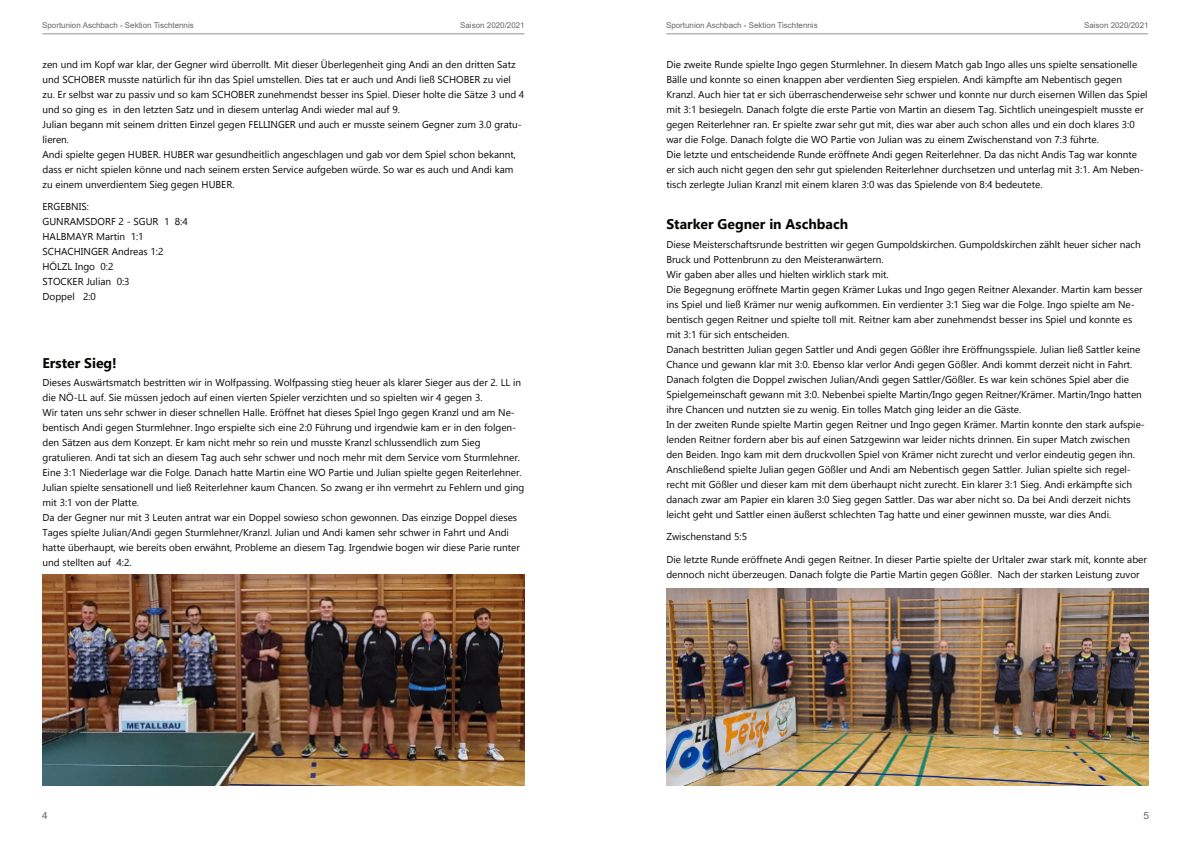
<style>
.page{position:relative;width:1191px;height:842px;background:#fff}
.page>*{position:absolute;margin:0;border:0;box-sizing:border-box;transform-origin:0 0}
.t1{font:700 14px "Gadugi";color:#080704}
.t2{font:10px/15px "Gadugi";color:#080704}
.t3{font:10px "Arial";color:#676665}
.t4{font:8px "Arial";color:#676665}
</style>
<div class="page">
<hr style="left:666px;top:34px;width:482px;height:1px;background:#929497">
<hr style="left:43px;top:34px;width:481px;height:1px;background:#929497">
<img style="left:43px;top:575px;width:481px;height:210px">
<img style="left:666px;top:588px;width:482px;height:197px">
<p class="t4" style="left:42px;top:23px;width:153px">Sportunion Aschbach - Sektion Tischtennis</p>
<p class="t4" style="left:460px;top:23px;width:66px">Saison 2020/2021</p>
<p class="t4" style="left:666px;top:23px;width:153px">Sportunion Aschbach - Sektion Tischtennis</p>
<p class="t4" style="left:1084px;top:23px;width:66px">Saison 2020/2021</p>
<p class="t2" style="left:43px;top:57px;width:483px">zen und im Kopf war klar, der Gegner wird überrollt. Mit dieser Überlegenheit ging Andi an den dritten Satz und SCHOBER musste natürlich für ihn das Spiel umstellen. Dies tat er auch und Andi ließ SCHOBER zu viel zu. Er selbst war zu passiv und so kam SCHOBER zunehmendst besser ins Spiel. Dieser holte die Sätze 3 und 4 und so ging es in den letzten Satz und in diesem unterlag Andi wieder mal auf 9.<br>Julian begann mit seinem dritten Einzel gegen FELLINGER und auch er musste seinem Gegner zum 3.0 gratu&shy;lieren.<br>Andi spielte gegen HUBER. HUBER war gesundheitlich angeschlagen und gab vor dem Spiel schon bekannt, dass er nicht spielen könne und nach seinem ersten Service aufgeben würde. So war es auch und Andi kam zu einem unverdientem Sieg gegen HUBER.</p>
<p class="t2" style="left:43px;top:200px;width:147px">ERGEBNIS:<br>GUNRAMSDORF 2 - SGUR 1 8:4<br>HALBMAYR Martin 1:1<br>SCHACHINGER Andreas 1:2<br>HÖLZL Ingo 0:2<br>STOCKER Julian 0:3<br>Doppel 2:0</p>
<p class="t2" style="left:666px;top:57px;width:483px">Die zweite Runde spielte Ingo gegen Sturmlehner. In diesem Match gab Ingo alles uns spielte sensationelle Bälle und konnte so einen knappen aber verdienten Sieg erspielen. Andi kämpfte am Nebentisch gegen Kranzl. Auch hier tat er sich überraschenderweise sehr schwer und konnte nur durch eisernen Willen das Spiel mit 3:1 besiegeln. Danach folgte die erste Partie von Martin an diesem Tag. Sichtlich uneingespielt musste er gegen Reiterlehner ran. Er spielte zwar sehr gut mit, dies war aber auch schon alles und ein doch klares 3:0 war die Folge. Danach folgte die WO Partie von Julian was zu einem Zwischenstand von 7:3 führte.<br>Die letzte und entscheidende Runde eröffnete Andi gegen Reiterlehner. Da das nicht Andis Tag war konnte er sich auch nicht gegen den sehr gut spielenden Reiterlehner durchsetzen und unterlag mit 3:1. Am Neben&shy;tisch zerlegte Julian Kranzl mit einem klaren 3:0 was das Spielende von 8:4 bedeutete.</p>
<h1 class="t1" style="left:666px;top:219px;width:183px">Starker Gegner in Aschbach</h1>
<p class="t2" style="left:666px;top:237px;width:480px">Diese Meisterschaftsrunde bestritten wir gegen Gumpoldskirchen. Gumpoldskirchen zählt heuer sicher nach Bruck und Pottenbrunn zu den Meisteranwärtern.<br>Wir gaben aber alles und hielten wirklich stark mit.<br>Die Begegnung eröffnete Martin gegen Krämer Lukas und Ingo gegen Reitner Alexander. Martin kam besser ins Spiel und ließ Krämer nur wenig aufkommen. Ein verdienter 3:1 Sieg war die Folge. Ingo spielte am Ne&shy;bentisch gegen Reitner und spielte toll mit. Reitner kam aber zunehmendst besser ins Spiel und konnte es mit 3:1 für sich entscheiden.<br>Danach bestritten Julian gegen Sattler und Andi gegen Gößler ihre Eröffnungsspiele. Julian ließ Sattler keine Chance und gewann klar mit 3:0. Ebenso klar verlor Andi gegen Gößler. Andi kommt derzeit nicht in Fahrt.<br>Danach folgten die Doppel zwischen Julian/Andi gegen Sattler/Gößler. Es war kein schönes Spiel aber die Spielgemeinschaft gewann mit 3:0. Nebenbei spielte Martin/Ingo gegen Reitner/Krämer. Martin/Ingo hatten ihre Chancen und nutzten sie zu wenig. Ein tolles Match ging leider an die Gäste.<br>In der zweiten Runde spielte Martin gegen Reitner und Ingo gegen Krämer. Martin konnte den stark aufspie&shy;lenden Reitner fordern aber bis auf einen Satzgewinn war leider nichts drinnen. Ein super Match zwischen den Beiden. Ingo kam mit dem druckvollen Spiel von Krämer nicht zurecht und verlor eindeutig gegen ihn.<br>Anschließend spielte Julian gegen Gößler und Andi am Nebentisch gegen Sattler. Julian spielte sich regel&shy;recht mit Gößler und dieser kam mit dem überhaupt nicht zurecht. Ein klarer 3:1 Sieg. Andi erkämpfte sich danach zwar am Papier ein klaren 3:0 Sieg gegen Sattler. Das war aber nicht so. Da bei Andi derzeit nichts leicht geht und Sattler einen äußerst schlechten Tag hatte und einer gewinnen musste, war dies Andi.</p>
<p class="t2" style="left:666px;top:530px;width:82px">Zwischenstand 5:5</p>
<p class="t2" style="left:666px;top:552px;width:482px">Die letzte Runde eröffnete Andi gegen Reitner. In dieser Partie spielte der Urltaler zwar stark mit, konnte aber dennoch nicht überzeugen. Danach folgte die Partie Martin gegen Gößler. Nach der starken Leistung zuvor</p>
<h1 class="t1" style="left:43px;top:357px;width:76px">Erster Sieg!</h1>
<p class="t2" style="left:43px;top:376px;width:483px">Dieses Auswärtsmatch bestritten wir in Wolfpassing. Wolfpassing stieg heuer als klarer Sieger aus der 2. LL in die NÖ-LL auf. Sie müssen jedoch auf einen vierten Spieler verzichten und so spielten wir 4 gegen 3.<br>Wir taten uns sehr schwer in dieser schnellen Halle. Eröffnet hat dieses Spiel Ingo gegen Kranzl und am Ne&shy;bentisch Andi gegen Sturmlehner. Ingo erspielte sich eine 2:0 Führung und irgendwie kam er in den folgen&shy;den Sätzen aus dem Konzept. Er kam nicht mehr so rein und musste Kranzl schlussendlich zum Sieg gratulieren. Andi tat sich an diesem Tag auch sehr schwer und noch mehr mit dem Service vom Sturmlehner.<br>Eine 3:1 Niederlage war die Folge. Danach hatte Martin eine WO Partie und Julian spielte gegen Reiterlehner.<br>Julian spielte sensationell und ließ Reiterlehner kaum Chancen. So zwang er ihn vermehrt zu Fehlern und ging mit 3:1 von der Platte.<br>Da der Gegner nur mit 3 Leuten antrat war ein Doppel sowieso schon gewonnen. Das einzige Doppel dieses Tages spielte Julian/Andi gegen Sturmlehner/Kranzl. Julian und Andi kamen sehr schwer in Fahrt und Andi hatte überhaupt, wie bereits oben erwähnt, Probleme an diesem Tag. Irgendwie bogen wir diese Parie runter und stellten auf 4:2.</p>
<p class="t3" style="left:42px;top:812px;width:7px">4</p>
<p class="t3" style="left:1143px;top:812px;width:7px">5</p>
</div>
